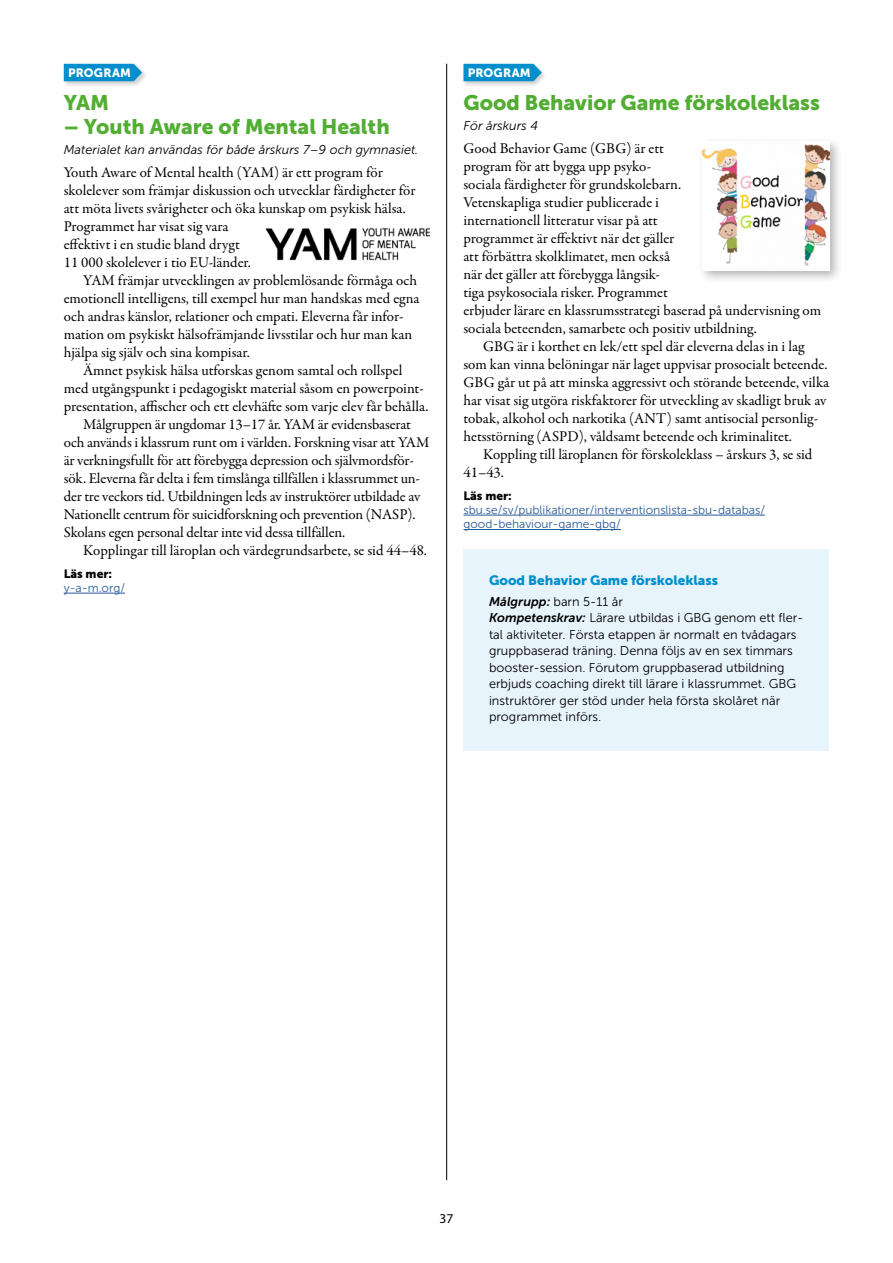
<style>
.page{position:relative;width:893px;height:1263px;background:#fff}
.page>*{position:absolute;margin:0;border:0;box-sizing:border-box;transform-origin:0 0}
.H2_Rubrik_nivå_2_ej{font:21px "Museo Sans 900";color:#52ae32}
.P_Bröd_med_indrag{font:15px/18px "Garamond Premr Pro";letter-spacing:-.005em;color:#000}
.P_Bröd_första{font:15px/18px "Garamond Premr Pro";color:#000}
.t1{font:13.5px "Museo Sans 900";color:#008ecc}
.t2{font:13.5px "Myriad Pro";color:#000}
.P_faktaruta_bröd{font:12.75px/16.5px "Museo Sans 300";color:#000}
.P_faktaruta_bröd-2{font:italic 12.75px "Museo Sans 300";color:#000}
.P_bok_länk{font:12px/14.4px "Museo Sans 300";color:#275b9b}
.H2_dårad{font:12px "Museo Sans 900";letter-spacing:.015em;color:#fff}
.P_bok_1{font:12px "Museo Sans 900";color:#000}
.s1{font-family:"Museo Sans 700";font-style:italic}
</style>
<div class="page">
<hr style="left:446px;top:64px;width:1px;height:1116px;background:#000">
<hr style="left:64px;top:593px;width:61px;height:1px;background:#275b9b">
<div style="left:62px;top:62px;width:86px;height:26px;background:#000;opacity:.2"></div>
<svg style="left:64px;top:64px;width:78px;height:17px"></svg>
<img style="left:265px;top:227px;width:164px;height:34px">
<hr style="left:463px;top:515px;width:302px;height:1px;background:#275b9b">
<hr style="left:463px;top:529px;width:158px;height:1px;background:#275b9b">
<div style="left:462px;top:62px;width:86px;height:26px;background:#000;opacity:.2"></div>
<svg style="left:463px;top:64px;width:79px;height:17px"></svg>
<div style="left:697px;top:137px;width:146px;height:147px;background:#000;opacity:.3"></div>
<img style="left:702px;top:141px;width:127px;height:129px">
<div style="left:463px;top:550px;width:366px;height:201px;background:#e8f4fc"></div>
<h2 class="H2_dårad" style="left:68px;top:66px;width:64px">PROGRAM</h2>
<h2 class="H2_Rubrik_nivå_2_ej" style="left:64px;top:90px;width:47px">YAM</h2>
<h2 class="H2_Rubrik_nivå_2_ej" style="left:64px;top:114px;width:327px">– Youth Aware of Mental Health</h2>
<p class="P_faktaruta_bröd-2" style="left:64px;top:143px;width:356px">Materialet kan användas för både årskurs 7–9 och gymnasiet.</p>
<p class="P_Bröd_första" style="left:64px;top:163px;width:353px">Youth Aware of Mental health (YAM) är ett program för skolelever som främjar diskussion och utvecklar färdigheter för att möta livets svårigheter och öka kunskap om psykisk hälsa.<br>Programmet har visat sig vara<br>effektivt i en studie bland drygt<br>11 000 skolelever i tio EU-länder.</p>
<p class="P_Bröd_med_indrag" style="left:64px;top:271px;width:357px;text-indent:20px">YAM främjar utvecklingen av problemlösande förmåga och emotionell intelligens, till exempel hur man handskas med egna och andras känslor, relationer och empati. Eleverna får infor&shy;mation om psykiskt hälsofrämjande livsstilar och hur man kan hjälpa sig själv och sina kompisar.</p>
<p class="P_Bröd_med_indrag" style="left:64px;top:361px;width:366px;text-align:center">Ämnet psykisk hälsa utforskas genom samtal och rollspel<br>med utgångspunkt i pedagogiskt material såsom en powerpoint&shy;presentation, affischer och ett elevhäfte som varje elev får behålla.</p>
<p class="P_Bröd_med_indrag" style="left:64px;top:415px;width:367px;text-indent:20px">Målgruppen är ungdomar 13–17 år. YAM är evidensbaserat och används i klassrum runt om i världen. Forskning visar att YAM är verkningsfullt för att förebygga depression och självmordsför&shy;sök. Eleverna får delta i fem timslånga tillfällen i klassrummet un&shy;der tre veckors tid. Utbildningen leds av instruktörer utbildade av Nationellt centrum för suicidforskning och prevention (NASP).<br>Skolans egen personal deltar inte vid dessa tillfällen.</p>
<p class="P_Bröd_med_indrag" style="left:83px;top:541px;width:345px">Kopplingar till läroplan och värdegrundsarbete, se sid 44–48.</p>
<p class="P_bok_1" style="left:64px;top:566px;width:50px">Läs mer:</p>
<p class="P_bok_länk" style="left:64px;top:581px;width:63px">y-a-m.org/</p>
<h2 class="H2_dårad" style="left:468px;top:66px;width:64px">PROGRAM</h2>
<h2 class="H2_Rubrik_nivå_2_ej" style="left:463px;top:90px;width:358px">Good Behavior Game förskoleklass</h2>
<p class="P_faktaruta_bröd-2" style="left:463px;top:119px;width:76px">För årskurs 4</p>
<p class="P_Bröd_första" style="left:463px;top:139px;width:359px">Good Behavior Game (GBG) är ett<br>program för att bygga upp psyko-<br>sociala färdigheter för grundskolebarn.<br>Vetenskapliga studier publicerade i<br>internationell litteratur visar på att<br>programmet är effektivt när det gäller<br>att förbättra skolklimatet, men också<br>när det gäller att förebygga långsik-<br>tiga psykosociala risker. Programmet<br>erbjuder lärare en klassrumsstrategi baserad på undervisning om sociala beteenden, samarbete och positiv utbildning.</p>
<p class="P_Bröd_med_indrag" style="left:463px;top:337px;width:367px;text-indent:20px">GBG är i korthet en lek/ett spel där eleverna delas in i lag som kan vinna belöningar när laget uppvisar prosocialt beteende.<br>GBG går ut på att minska aggressivt och störande beteende, vilka har visat sig utgöra riskfaktorer för utveckling av skadligt bruk av tobak, alkohol och narkotika (ANT) samt antisocial personlig&shy;hetsstörning (ASPD), våldsamt beteende och kriminalitet.</p>
<p class="P_Bröd_med_indrag" style="left:463px;top:445px;width:350px;text-indent:20px">Koppling till läroplanen för förskoleklass – årskurs 3, se sid<br>41–43.</p>
<p class="P_bok_1" style="left:463px;top:488px;width:50px">Läs mer:</p>
<p class="P_bok_länk" style="left:463px;top:503px;width:303px">sbu.se/sv/publikationer/interventionslista-sbu-databas/ good-behaviour-game-gbg/</p>
<h3 class="t1" style="left:489px;top:573px;width:231px">Good Behavior Game förskoleklass</h3>
<p class="P_faktaruta_bröd" style="left:489px;top:593px;width:136px"><span class="s1">Målgrupp:</span> barn 5-11 år</p>
<p class="P_faktaruta_bröd" style="left:489px;top:610px;width:316px"><span class="s1">Kompetenskrav:</span> Lärare utbildas i GBG genom ett fler&shy;tal aktiviteter. Första etappen är normalt en tvådagars gruppbaserad träning. Denna följs av en sex timmars booster-session. Förutom gruppbaserad utbildning erbjuds coaching direkt till lärare i klassrummet. GBG instruktörer ger stöd under hela första skolåret när programmet införs.</p>
<p class="t2" style="left:440px;top:1210px;width:15px">37</p>
</div>
